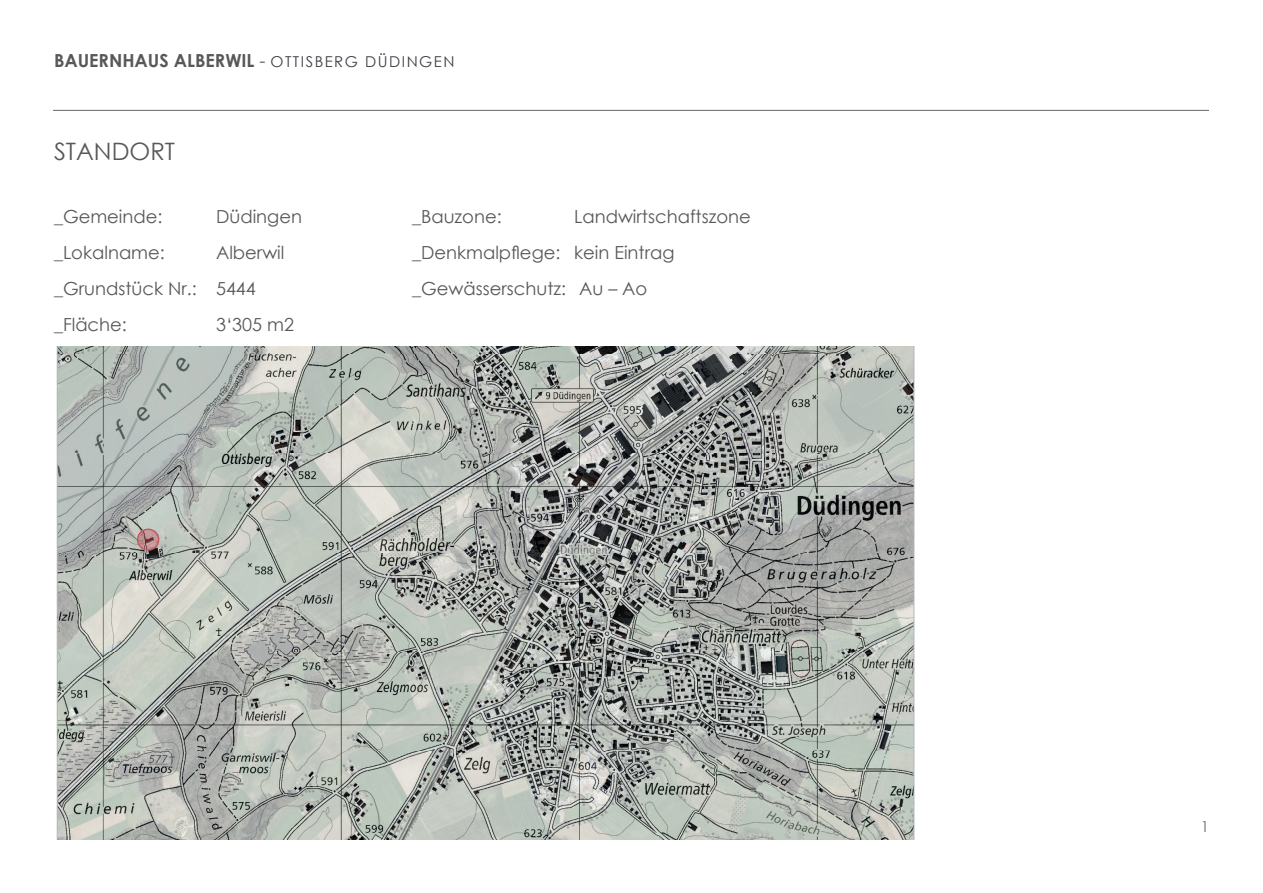
<style>
.page{position:relative;width:1263px;height:893px;background:#fff}
.page>*{position:absolute;margin:0;border:0;box-sizing:border-box;transform-origin:0 0}
.t1{font:24px "Century Gothic";color:#57585a}
.t2{font:18px/36px "Century Gothic";color:#57585a}
.t3{font:700 18px "Century Gothic";color:#57585a}
.t4{font:15px "Century Gothic";color:#6c6d70}
.t5{font:6.45px "Arial";letter-spacing:.005em;color:#000001}
.s1{font-weight:400}
.s2{font-weight:400;font-size:15px;color:#3e4048}
</style>
<div class="page">
<hr style="left:53px;top:110px;width:1156px;height:1px;background:#3e4048">
<svg style="left:57px;top:347px;width:857px;height:493px;background:#a7aba6"></svg>
<div style="left:137px;top:529px;width:22px;height:22px;border:2px solid #cb575f;border-radius:50%"></div>
<svg style="left:138px;top:529px;width:21px;height:21px"></svg>
<p class="t3" style="left:54px;top:47px;width:402px">BAUERNHAUS ALBERWIL <span class="s1">-</span> <span class="s2">OTTISBERG DÜDINGEN</span></p>
<h1 class="t1" style="left:54px;top:135px;width:123px">STANDORT</h1>
<p class="t2" style="left:54px;top:198px;width:110px">_Gemeinde:</p>
<p class="t2" style="left:216px;top:198px;width:88px">Düdingen</p>
<p class="t2" style="left:54px;top:234px;width:112px">_Lokalname:</p>
<p class="t2" style="left:54px;top:234px;width:232px;text-indent:162px">Alberwil _Grundstück Nr.: 5444 _Fläche:</p>
<p class="t5" style="left:58px;top:246px;width:42px">Beschreibung</p>
<p class="t2" style="left:216px;top:306px;width:80px">3‘305 m2</p>
<p class="t2" style="left:412px;top:198px;width:340px;text-indent:162px">Landwirtschaftszone _Denkmalpflege: kein Eintrag _Gewässerschutz: Au – Ao</p>
<p class="t2" style="left:412px;top:198px;width:91px">_Bauzone:</p>
<p class="t4" style="left:1201px;top:816px;width:10px">1</p>
</div>
